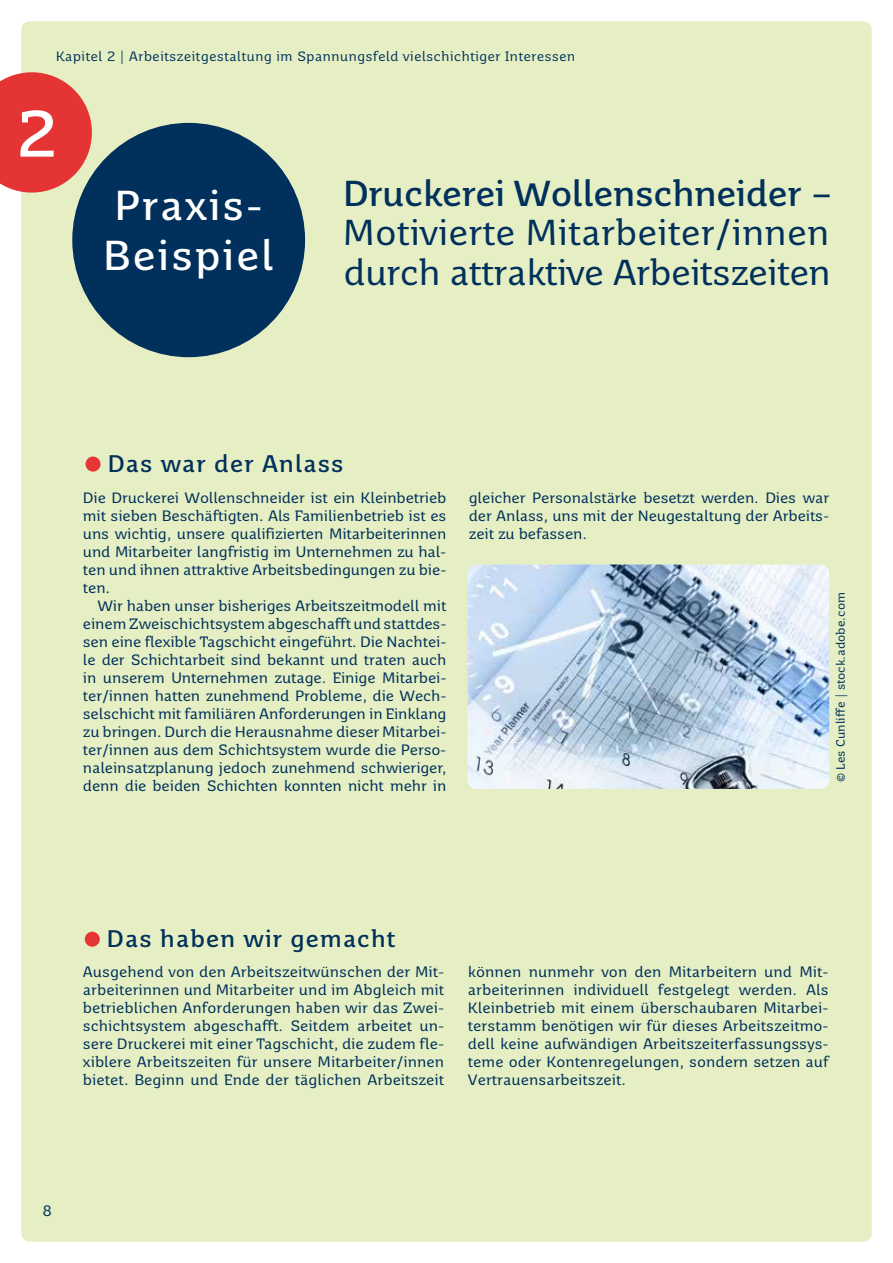
<style>
.page{position:relative;width:893px;height:1263px;background:#fff}
.page>*{position:absolute;margin:0;border:0;box-sizing:border-box;transform-origin:0 0}
.t1{font:700 65.55px "Saar 1450 Text";color:#fff}
.t2{font:700 41.85px/50.1px "Saar 1450 Notes";color:#fff}
.t3{font:36px/39.6px "Saar 1450 Text";letter-spacing:-.02em;color:#00305b}
.t4{font:700 36px "Saar 1450 Text";letter-spacing:-.03em;color:#00305b}
.t5{font:700 24px "Saar 1450 Text";letter-spacing:.02em;color:#00305b}
.t6{font:15px/18px "Saar 1450 Text";letter-spacing:-.01em;color:#00305b;text-align:justify}
.t7{font:13.5px "Saar 1450 Notes";color:#00305b}
.t8{font:12px "Saar 1450 Text";color:#00305b}
</style>
<div class="page">
<div style="left:21px;top:21px;width:851px;height:1221px;background:#e5efc3;border-radius:9px"></div>
<svg style="left:0;top:72px;width:92px;height:121px;background:#e5504a"></svg>
<div style="left:72px;top:123px;width:233px;height:234px;background:#00305b;border-radius:50%"></div>
<img style="left:467px;top:564px;width:362px;height:225px">
<div style="left:85px;top:932px;width:15px;height:15px;background:#e53536;border-radius:50%"></div>
<div style="left:86px;top:456px;width:15px;height:16px;background:#e53536;border-radius:50%"></div>
<p class="t7" style="left:56px;top:48px;width:521px">Kapitel 2 | Arbeitszeitgestaltung im Spannungsfeld vielschichtiger Interessen</p>
<h1 class="t1" style="left:15px;top:94px;width:44px">2</h1>
<h2 class="t2" style="left:102px;top:180px;width:174px">Praxis-<br>Beispiel</h2>
<h3 class="t4" style="left:343px;top:172px;width:492px">Druckerei Wollenschneider –</h3>
<h3 class="t3" style="left:343px;top:213px;width:490px">Motivierte Mitarbeiter/innen durch attraktive Arbeitszeiten</h3>
<h3 class="t5" style="left:107px;top:449px;width:238px">Das war der Anlass</h3>
<p class="t6" style="left:83px;top:488px;width:365px">Die Druckerei Wollenschneider ist ein Kleinbetrieb mit sieben Beschäftigten. Als Familienbetrieb ist es uns wichtig, unsere qualifizierten Mitarbeiterinnen und Mitarbeiter langfristig im Unternehmen zu hal&shy;ten und ihnen attraktive Arbeitsbedingungen zu bie&shy;ten.</p>
<p class="t6" style="left:83px;top:596px;width:365px;text-indent:15px">Wir haben unser bisheriges Arbeitszeitmodell mit einem Zweischichtsystem abgeschafft und stattdes&shy;sen eine flexible Tagschicht eingeführt. Die Nachtei&shy;le der Schichtarbeit sind bekannt und traten auch in unserem Unternehmen zutage. Einige Mitarbei&shy;ter/innen hatten zunehmend Probleme, die Wech&shy;selschicht mit familiären Anforderungen in Einklang zu bringen. Durch die Herausnahme dieser Mitarbei&shy;ter/innen aus dem Schichtsystem wurde die Perso&shy;naleinsatzplanung jedoch zunehmend schwieriger, denn die beiden Schichten konnten nicht mehr in</p>
<p class="t6" style="left:469px;top:488px;width:362px">gleicher Personalstärke besetzt werden. Dies war der Anlass, uns mit der Neugestaltung der Arbeits&shy;zeit zu befassen.</p>
<p class="t8" style="left:834px;top:782px;width:192px;rotate:-90deg">© Les Cunliffe | stock.adobe.com</p>
<h3 class="t5" style="left:107px;top:924px;width:291px">Das haben wir gemacht</h3>
<p class="t6" style="left:83px;top:963px;width:363px">Ausgehend von den Arbeitszeitwünschen der Mit&shy;arbeiterinnen und Mitarbeiter und im Abgleich mit betrieblichen Anforderungen haben wir das Zwei&shy;schichtsystem abgeschafft. Seitdem arbeitet un&shy;sere Druckerei mit einer Tagschicht, die zudem fle&shy;xiblere Arbeitszeiten für unsere Mitarbeiter/innen bietet. Beginn und Ende der täglichen Arbeitszeit</p>
<p class="t6" style="left:468px;top:963px;width:362px">können nunmehr von den Mitarbeitern und Mit&shy;arbeiterinnen individuell festgelegt werden. Als Kleinbetrieb mit einem überschaubaren Mitarbei&shy;terstamm benötigen wir für dieses Arbeitszeitmo&shy;dell keine aufwändigen Arbeitszeiterfassungssys&shy;teme oder Kontenregelungen, sondern setzen auf Vertrauensarbeitszeit.</p>
<p class="t6" style="left:43px;top:1201px;width:11px">8</p>
</div>
